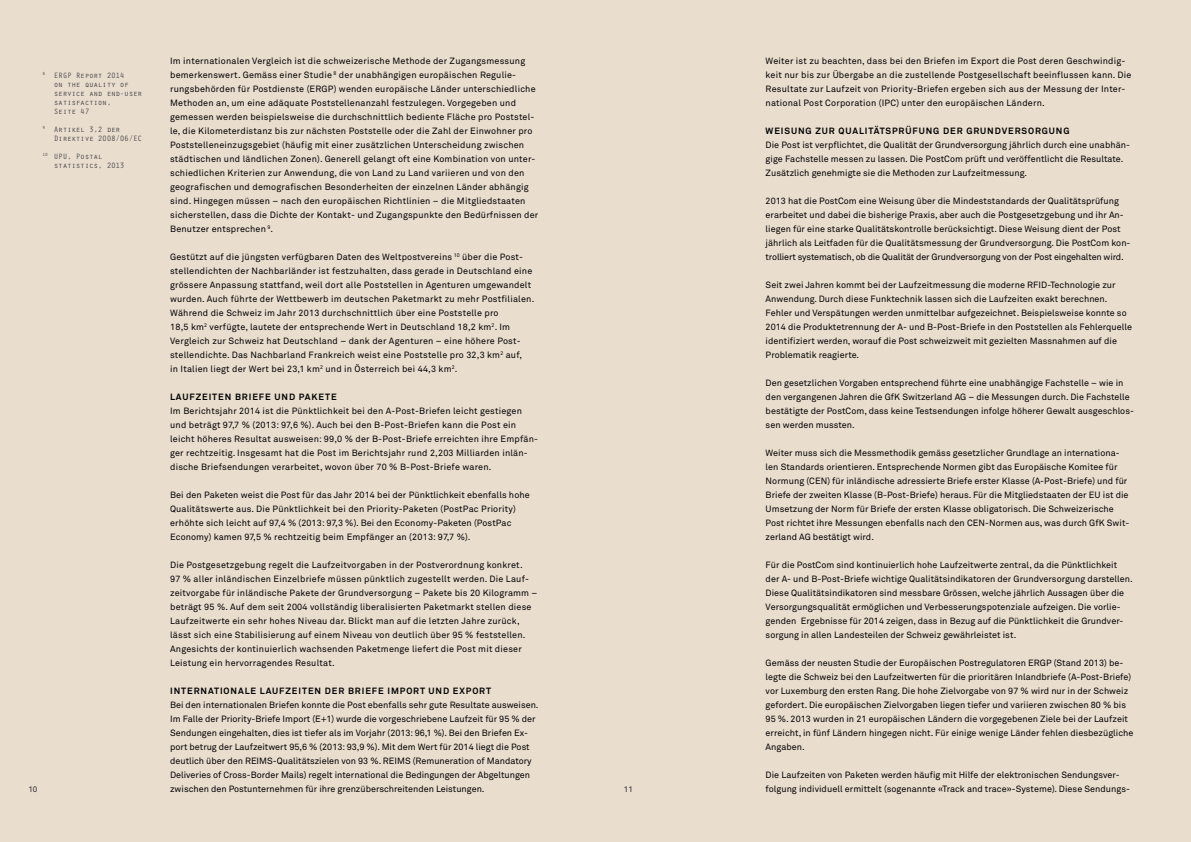
<style>
.page{position:relative;width:1191px;height:842px;background:#fff}
.page>*{position:absolute;margin:0;border:0;box-sizing:border-box;transform-origin:0 0}
.t1{font:9px/14px "Akkurat";letter-spacing:.005em;color:#000}
.t2{font:700 9px "Akkurat";letter-spacing:.1em;color:#000}
.t3{font:8px/9px "Orator";letter-spacing:-.05em;color:#484847}
.t4{font:8px "Akkurat";color:#25272b}
</style>
<div class="page">
<div style="left:0;top:0;width:604px;height:842px;background:#e9ddce"></div>
<div style="left:587px;top:0;width:604px;height:842px;background:#e9ddce"></div>
<p class="t1" style="left:170px;top:54px;width:370px">Im internationalen Vergleich ist die schweizerische Methode der Zugangsmessung bemerkenswert. Gemäss einer Studie <sup>8</sup> der unabhängigen europäischen Regulie&shy;rungsbehörden für Postdienste (ERGP) wenden europäische Länder unterschiedliche Methoden an, um eine adäquate Poststellenanzahl festzulegen. Vorgegeben und gemessen werden beispielsweise die durchschnittlich bediente Fläche pro Poststel&shy;le, die Kilometerdistanz bis zur nächsten Poststelle oder die Zahl der Einwohner pro Poststelleneinzugsgebiet (häufig mit einer zusätzlichen Unterscheidung zwischen städtischen und ländlichen Zonen). Generell gelangt oft eine Kombination von unter&shy;schiedlichen Kriterien zur Anwendung, die von Land zu Land variieren und von den geografischen und demografischen Besonderheiten der einzelnen Länder abhängig sind. Hingegen müssen – nach den europäischen Richtlinien – die Mitgliedstaaten sicherstellen, dass die Dichte der Kontakt- und Zugangspunkte den Bedürfnissen der Benutzer entsprechen <sup>9</sup>.</p>
<p class="t1" style="left:170px;top:250px;width:366px">Gestützt auf die jüngsten verfügbaren Daten des Weltpostvereins <sup>10</sup> über die Post&shy;stellendichten der Nachbarländer ist festzuhalten, dass gerade in Deutschland eine grössere Anpassung stattfand, weil dort alle Poststellen in Agenturen umgewandelt wurden. Auch führte der Wettbewerb im deutschen Paketmarkt zu mehr Postfilialen.<br>Während die Schweiz im Jahr 2013 durchschnittlich über eine Poststelle pro<br>18,5 km<sup>2</sup> verfügte, lautete der entsprechende Wert in Deutschland 18,2 km<sup>2</sup>. Im Vergleich zur Schweiz hat Deutschland – dank der Agenturen – eine höhere Post&shy;stellendichte. Das Nachbarland Frankreich weist eine Poststelle pro 32,3 km<sup>2</sup> auf,<br>in Italien liegt der Wert bei 23,1 km<sup>2</sup> und in Österreich bei 44,3 km<sup>2</sup>.</p>
<p class="t2" style="left:170px;top:391px;width:168px">LAUFZEITEN BRIEFE UND PAKETE</p>
<p class="t1" style="left:170px;top:404px;width:369px">Im Berichtsjahr 2014 ist die Pünktlichkeit bei den A-Post-Briefen leicht gestiegen und beträgt 97,7 % (2013: 97,6 %). Auch bei den B-Post-Briefen kann die Post ein leicht höheres Resultat ausweisen: 99,0 % der B-Post-Briefe erreichten ihre Empfän&shy;ger rechtzeitig. Insgesamt hat die Post im Berichtsjahr rund 2,203 Milliarden inlän&shy;dische Briefsendungen verarbeitet, wovon über 70 % B-Post-Briefe waren.</p>
<p class="t1" style="left:170px;top:488px;width:361px">Bei den Paketen weist die Post für das Jahr 2014 bei der Pünktlichkeit ebenfalls hohe Qualitätswerte aus. Die Pünktlichkeit bei den Priority-Paketen (PostPac Priority) erhöhte sich leicht auf 97,4 % (2013: 97,3 %). Bei den Economy-Paketen (PostPac Economy) kamen 97,5 % rechtzeitig beim Empfänger an (2013: 97,7 %).</p>
<p class="t1" style="left:170px;top:558px;width:369px">Die Postgesetzgebung regelt die Laufzeitvorgaben in der Postverordnung konkret.<br>97 % aller inländischen Einzelbriefe müssen pünktlich zugestellt werden. Die Lauf&shy;zeitvorgabe für inländische Pakete der Grundversorgung – Pakete bis 20 Kilogramm – beträgt 95 %. Auf dem seit 2004 vollständig liberalisierten Paketmarkt stellen diese Laufzeitwerte ein sehr hohes Niveau dar. Blickt man auf die letzten Jahre zurück, lässt sich eine Stabilisierung auf einem Niveau von deutlich über 95 % feststellen.<br>Angesichts der kontinuierlich wachsenden Paketmenge liefert die Post mit dieser Leistung ein hervorragendes Resultat.</p>
<p class="t2" style="left:170px;top:685px;width:322px">INTERNATIONALE LAUFZEITEN DER BRIEFE IMPORT UND EXPORT</p>
<p class="t1" style="left:170px;top:698px;width:370px">Bei den internationalen Briefen konnte die Post ebenfalls sehr gute Resultate ausweisen.<br>Im Falle der Priority-Briefe Import (E+1) wurde die vorgeschriebene Laufzeit für 95 % der Sendungen eingehalten, dies ist tiefer als im Vorjahr (2013: 96,1 %). Bei den Briefen Ex&shy;port betrug der Laufzeitwert 95,6 % (2013: 93,9 %). Mit dem Wert für 2014 liegt die Post deutlich über den REIMS-Qualitätszielen von 93 %. REIMS (Remuneration of Mandatory Deliveries of Cross-Border Mails) regelt international die Bedingungen der Abgeltungen zwischen den Postunternehmen für ihre grenzüberschreitenden Leistungen.</p>
<p class="t3" style="left:54px;top:70px;width:90px;text-indent:-11px"><sup>8</sup> ERGP Report 2014<br>on the quality of service and end-user satisfaction,<br>Seite 47</p>
<p class="t3" style="left:54px;top:124px;width:90px;text-indent:-11px"><sup>9</sup> Artikel 3,2 der<br>Direktive 2008/06/EC</p>
<p class="t3" style="left:54px;top:151px;width:72px;text-indent:-11px"><sup>10</sup> UPU, Postal statistics, 2013</p>
<p class="t4" style="left:28px;top:784px;width:11px">10</p>
<p class="t4" style="left:624px;top:784px;width:11px">11</p>
<p class="t1" style="left:765px;top:54px;width:367px">Weiter ist zu beachten, dass bei den Briefen im Export die Post deren Geschwindig&shy;keit nur bis zur Übergabe an die zustellende Postgesellschaft beeinflussen kann. Die Resultate zur Laufzeit von Priority-Briefen ergeben sich aus der Messung der Inter&shy;national Post Corporation (IPC) unter den europäischen Ländern.</p>
<p class="t2" style="left:765px;top:125px;width:305px">WEISUNG ZUR QUALITÄTSPRÜFUNG DER GRUNDVERSORGUNG</p>
<p class="t1" style="left:765px;top:138px;width:366px">Die Post ist verpflichtet, die Qualität der Grundversorgung jährlich durch eine unabhän&shy;gige Fachstelle messen zu lassen. Die PostCom prüft und veröffentlicht die Resultate.<br>Zusätzlich genehmigte sie die Methoden zur Laufzeitmessung.</p>
<p class="t1" style="left:765px;top:194px;width:366px">2013 hat die PostCom eine Weisung über die Mindeststandards der Qualitätsprüfung erarbeitet und dabei die bisherige Praxis, aber auch die Postgesetzgebung und ihr An&shy;liegen für eine starke Qualitätskontrolle berücksichtigt. Diese Weisung dient der Post jährlich als Leitfaden für die Qualitätsmessung der Grundversorgung. Die PostCom kon&shy;trolliert systematisch, ob die Qualität der Grundversorgung von der Post eingehalten wird.</p>
<p class="t1" style="left:765px;top:278px;width:368px">Seit zwei Jahren kommt bei der Laufzeitmessung die moderne RFID-Technologie zur Anwendung. Durch diese Funktechnik lassen sich die Laufzeiten exakt berechnen.<br>Fehler und Verspätungen werden unmittelbar aufgezeichnet. Beispielsweise konnte so 2014 die Produktetrennung der A- und B-Post-Briefe in den Poststellen als Fehlerquelle identifiziert werden, worauf die Post schweizweit mit gezielten Massnahmen auf die Problematik reagierte.</p>
<p class="t1" style="left:765px;top:376px;width:370px">Den gesetzlichen Vorgaben entsprechend führte eine unabhängige Fachstelle – wie in den vergangenen Jahren die GfK Switzerland AG – die Messungen durch. Die Fachstelle bestätigte der PostCom, dass keine Testsendungen infolge höherer Gewalt ausgeschlos&shy;sen werden mussten.</p>
<p class="t1" style="left:765px;top:446px;width:365px">Weiter muss sich die Messmethodik gemäss gesetzlicher Grundlage an internationa&shy;len Standards orientieren. Entsprechende Normen gibt das Europäische Komitee für Normung (CEN) für inländische adressierte Briefe erster Klasse (A-Post-Briefe) und für Briefe der zweiten Klasse (B-Post-Briefe) heraus. Für die Mitgliedstaaten der EU ist die Umsetzung der Norm für Briefe der ersten Klasse obligatorisch. Die Schweizerische Post richtet ihre Messungen ebenfalls nach den CEN-Normen aus, was durch GfK Swit&shy;zerland AG bestätigt wird.</p>
<p class="t1" style="left:765px;top:558px;width:369px">Für die PostCom sind kontinuierlich hohe Laufzeitwerte zentral, da die Pünktlichkeit der A- und B-Post-Briefe wichtige Qualitätsindikatoren der Grundversorgung darstellen.<br>Diese Qualitätsindikatoren sind messbare Grössen, welche jährlich Aussagen über die Versorgungsqualität ermöglichen und Verbesserungspotenziale aufzeigen. Die vorlie&shy;genden Ergebnisse für 2014 zeigen, dass in Bezug auf die Pünktlichkeit die Grundver&shy;sorgung in allen Landesteilen der Schweiz gewährleistet ist.</p>
<p class="t1" style="left:765px;top:656px;width:369px">Gemäss der neusten Studie der Europäischen Postregulatoren ERGP (Stand 2013) be&shy;legte die Schweiz bei den Laufzeitwerten für die prioritären Inlandbriefe (A-Post-Briefe) vor Luxemburg den ersten Rang. Die hohe Zielvorgabe von 97 % wird nur in der Schweiz gefordert. Die europäischen Zielvorgaben liegen tiefer und variieren zwischen 80 % bis 95 %. 2013 wurden in 21 europäischen Ländern die vorgegebenen Ziele bei der Laufzeit erreicht, in fünf Ländern hingegen nicht. Für einige wenige Länder fehlen diesbezügliche Angaben.</p>
<p class="t1" style="left:765px;top:768px;width:366px">Die Laufzeiten von Paketen werden häufig mit Hilfe der elektronischen Sendungsver&shy;folgung individuell ermittelt (sogenannte «Track and trace»-Systeme). Diese Sendungs-</p>
</div>
